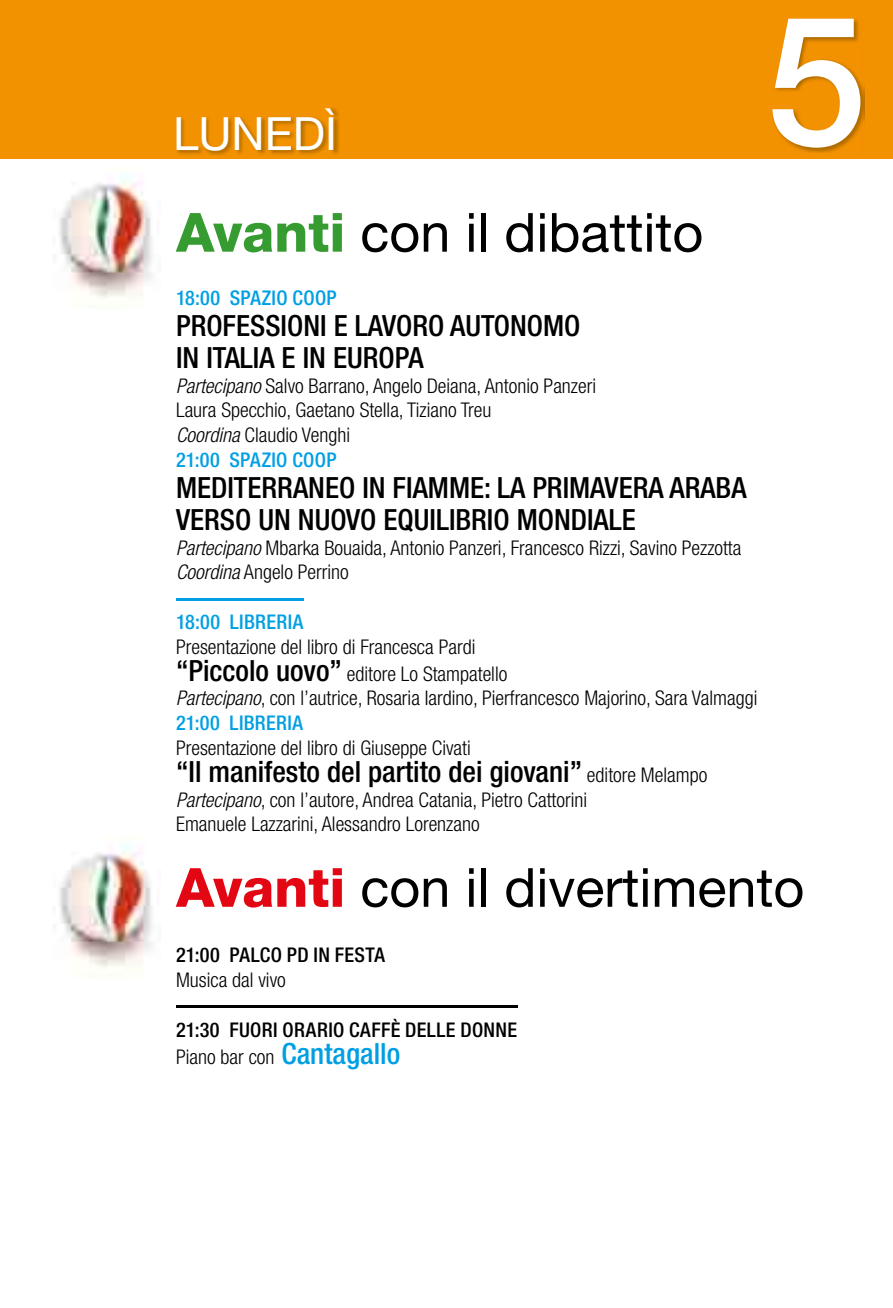
<style>
.page{position:relative;width:893px;height:1308px;background:#fff}
.page>*{position:absolute;margin:0;border:0;box-sizing:border-box;transform-origin:0 0}
.t1{font:500 180.67px "Helvetica Neue LT Std";color:#fff}
.t2{font:54px "Helvetica Neue LT Std";color:#000}
.t3{font:45.9px "Helvetica Neue LT Std";color:#fff}
.t4{font:500 condensed 29.25px/31.5px "Helvetica Neue LT Std";color:#000}
.t5{font:300 condensed 20.25px/24.8px "Helvetica Neue LT Std";color:#000}
.t6{font:500 condensed 20.25px/27px "Helvetica Neue LT Std";letter-spacing:.015em;color:#000}
.t7{font:500 condensed 20.25px "Helvetica Neue LT Std";letter-spacing:.015em;color:#009fe3}
.s1{font-weight:800;color:#369b30}
.s2{font-style:italic}
.s3{font-weight:500;color:#009fe3}
.s4{font-weight:500;font-size:29.25px}
.s5{font-weight:300;font-size:20.25px}
.s6{font-weight:800;color:#e30613}
.s7{font-weight:300}
.s8{font-size:29.25px;color:#009fe3}
</style>
<div class="page">
<img style="left:54px;top:174px;width:98px;height:125px">
<img style="left:54px;top:844px;width:98px;height:124px">
<hr style="left:176px;top:1005px;width:341px;height:3px;background:#000">
<div style="left:0;top:0;width:893px;height:159px;background:#f39200"></div>
<hr style="left:176px;top:598px;width:127px;height:2px;background:#009fe3">
<img style="left:177px;top:108px;width:162px;height:47px">
<img style="left:773px;top:19px;width:91px;height:134px">
<h3 class="t3" style="left:173px;top:106px;width:165px">lunEDÌ</h3>
<h1 class="t1" style="left:766px;top:-27px;width:102px">5</h1>
<h2 class="t2" style="left:176px;top:200px;width:529px"><span class="s1">Avanti</span> con il dibattito</h2>
<p class="t7" style="left:176px;top:285px;width:162px">18:00 SPAZIO COOP</p>
<h3 class="t4" style="left:176px;top:310px;width:406px">PROFESSIONI E LAVORO AUTONOMO<br>IN ITALIA E IN EUROPA</h3>
<p class="t5" style="left:176px;top:373px;width:421px"><span class="s2">Partecipano</span> Salvo Barrano, Angelo Deiana, Antonio Panzeri Laura Specchio, Gaetano Stella, Tiziano Treu<br><span class="s2">Coordina</span> Claudio Venghi<br><span class="s3">21:00 SPAZIO COOP</span></p>
<h3 class="t4" style="left:176px;top:472px;width:572px">MEDITERRANEO IN FIAMME: LA PRIMAVERA ARABA<br>VERSO UN NUOVO EQUILIBRIO MONDIALE</h3>
<p class="t5" style="left:176px;top:535px;width:567px"><span class="s2">Partecipano</span> Mbarka Bouaida, Antonio Panzeri, Francesco Rizzi, Savino Pezzotta<br><span class="s2">Coordina</span> Angelo Perrino</p>
<p class="t7" style="left:176px;top:609px;width:129px">18:00 LIBRERIA</p>
<p class="t5" style="left:176px;top:633px;width:333px;line-height:27px">Presentazione del libro di Francesca Pardi <span class="s4">“Piccolo uovo”</span> editore Lo Stampatello</p>
<p class="t5" style="left:176px;top:685px;width:583px"><span class="s2">Partecipano</span>, con l’autrice, Rosaria Iardino, Pierfrancesco Majorino, Sara Valmaggi<br><span class="s3">21:00 LIBRERIA</span></p>
<p class="t5" style="left:176px;top:735px;width:296px">Presentazione del libro di Giuseppe Civati</p>
<h3 class="t4" style="left:176px;top:755px;width:533px">“Il manifesto del partito dei giovani” <span class="s5">editore Melampo</span></h3>
<p class="t5" style="left:176px;top:787px;width:413px"><span class="s2">Partecipano</span>, con l’autore, Andrea Catania, Pietro Cattorini<br>Emanuele Lazzarini, Alessandro Lorenzano</p>
<h2 class="t2" style="left:176px;top:855px;width:630px"><span class="s6">Avanti</span> con il divertimento</h2>
<p class="t6" style="left:176px;top:941px;width:210px">21:00 PALCO PD IN FESTA</p>
<p class="t5" style="left:176px;top:967px;width:111px">Musica dal vivo</p>
<p class="t6" style="left:176px;top:1015px;width:343px">21:30 FUORI ORARIO CAFFÈ DELLE DONNE<br><span class="s7">Piano bar con</span> <span class="s8">Cantagallo</span></p>
</div>
